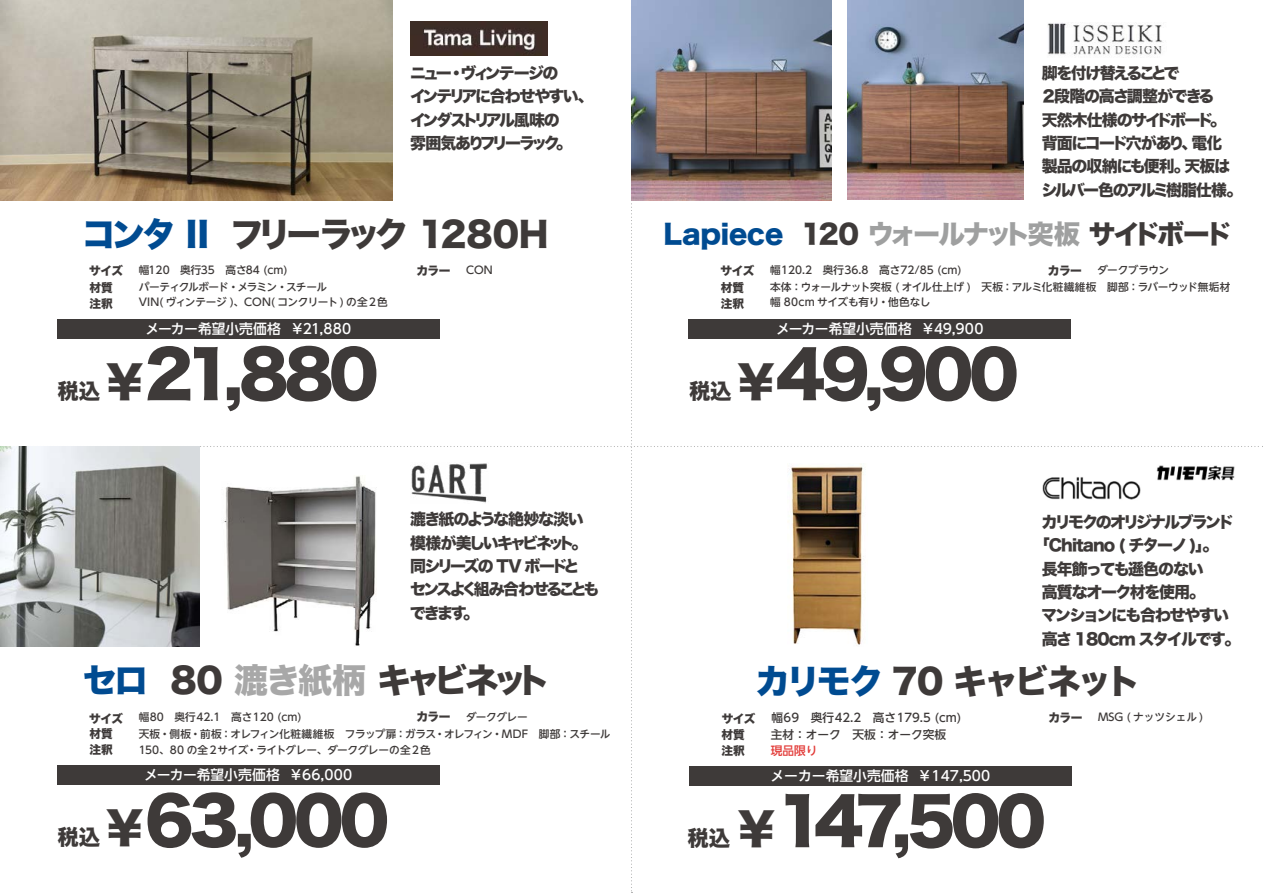
<style>
.page{position:relative;width:1263px;height:893px;background:#fff}
.page>*{position:absolute;margin:0;border:0;box-sizing:border-box;transform-origin:0 0}
.t1{font:63.75px "Hira Kaku Std W8";letter-spacing:-.07em;color:#3e3a39}
.t2{font:34.05px "Hira Kaku Std W8";letter-spacing:-.095em;color:#3e3a39}
.t3{font:34.05px "Hira Kaku Std W8";letter-spacing:-.075em;color:#3e3a39}
.t4{font:26.55px "Hira Kaku Std W8";letter-spacing:-.075em;color:#3e3a39}
.t5{font:15.9px/23.4px "Hira Kaku Std W8";letter-spacing:-.105em;color:#3e3a39}
.t6{font:15.9px/23.4px "Hira Kaku Std W8";letter-spacing:-.145em;color:#3e3a39}
.t7{font:15.9px/23.4px "Hira Kaku Std W8";letter-spacing:-.13em;color:#3e3a39}
.t8{font:15.9px "Hira Kaku Std W8";letter-spacing:-.06em;color:#3e3a39}
.t9{font:15.9px "Hira Kaku Std W8";letter-spacing:-.14em;color:#3e3a39}
.t10{font:15.9px "Hira Kaku Std W8";letter-spacing:-.07em;color:#3e3a39}
.t11{font:15.9px "Hira Kaku Std W8";letter-spacing:-.08em;color:#3e3a39}
.t12{font:500 13.8px "MJSUD Shin Go NT";color:#fff}
.t13{font:11.7px/15.9px "Hira Kaku Std W8";letter-spacing:-.04em;color:#3e3a39}
.t14{font:500 11.7px "MJSUD Shin Go NT";color:#3e3a39}
.t15{font:500 11.7px "MJSUD Shin Go NT";color:#e23936}
.t16{font:500 10.65px/14.9px "MJSUD Shin Go NT";letter-spacing:-.01em;color:#3e3a39}
.t17{font:500 10.65px/15.9px "MJSUD Shin Go NT";letter-spacing:-.035em;color:#3e3a39}
.t18{font:500 10.65px/14.9px "MJSUD Shin Go NT";letter-spacing:-.055em;color:#3e3a39}
.t19{font:500 10.65px "MJSUD Shin Go NT";letter-spacing:-.04em;color:#3e3a39}
.s1{color:#004b91}
.s2{font-size:21.3px}
.s3{font-size:44.7px}
.s4{color:#a8a8a8}
.s5{color:#9fa0a0}
</style>
<div class="page">
<img style="left:631px;top:0;width:200px;height:200px">
<div style="left:688px;top:319px;width:383px;height:19px;background:#3e3a39"></div>
<img style="left:1047px;top:23px;width:115px;height:33px">
<img style="left:848px;top:0;width:175px;height:200px">
<img style="left:0;top:0;width:392px;height:200px">
<div style="left:57px;top:319px;width:383px;height:19px;background:#3e3a39"></div>
<img style="left:410px;top:22px;width:137px;height:33px">
<img style="left:0;top:446px;width:200px;height:201px">
<div style="left:57px;top:766px;width:383px;height:19px;background:#3e3a39"></div>
<img style="left:411px;top:463px;width:76px;height:40px">
<img style="left:223px;top:476px;width:153px;height:170px">
<div style="left:689px;top:766px;width:383px;height:19px;background:#3e3a39"></div>
<img style="left:1042px;top:477px;width:99px;height:23px">
<img style="left:1156px;top:465px;width:79px;height:16px">
<img style="left:788px;top:464px;width:75px;height:181px">
<h3 class="t7" style="left:410px;top:62px;width:185px">ニュー・ヴィンテージの<br>インテリアに合わせやすい、インダストリアル風味の<br>雰囲気ありフリーラック。</h3>
<h2 class="t2" style="left:82px;top:215px;width:468px"><span class="s1">コンタ II</span> フリーラック 1280H</h2>
<p class="t13" style="left:89px;top:280px;width:25px">材質注釈</p>
<p class="t13" style="left:89px;top:263px;width:35px">サイズ</p>
<p class="t16" style="left:139px;top:263px;width:150px">幅120　奥行35　高さ84 (cm)</p>
<p class="t13" style="left:416px;top:263px;width:35px">カラー</p>
<p class="t16" style="left:466px;top:262px;width:28px">CON</p>
<p class="t18" style="left:139px;top:279px;width:250px">パーティクルボード・メラミン・スチール<br>VIN( ヴィンテージ )、CON( コンクリート ) の全２色</p>
<p class="t12" style="left:145px;top:319px;width:207px">メーカー希望小売価格 ￥21,880</p>
<h1 class="t1" style="left:58px;top:339px;width:322px"><span class="s2">税込</span> <span class="s3">¥</span>21,880</h1>
<h3 class="t6" style="left:410px;top:508px;width:191px">漉き紙のような絶妙な淡い模様が美しいキャビネット。同シリーズの TV ボードと<br>センスよく組み合わせることもできます。</h3>
<h2 class="t3" style="left:83px;top:661px;width:469px"><span class="s1">セロ</span> 80 <span class="s4">漉き紙柄</span> キャビネット</h2>
<p class="t13" style="left:89px;top:726px;width:25px">材質注釈</p>
<p class="t16" style="left:466px;top:709px;width:63px">ダークグレー</p>
<p class="t13" style="left:416px;top:709px;width:35px">カラー</p>
<p class="t17" style="left:139px;top:726px;width:473px">天板・側板・前板：オレフィン化粧繊維板　フラップ扉：ガラス・オレフィン・MDF　脚部：スチール<br>150、80 の全２サイズ・ライトグレー、ダークグレーの全２色</p>
<p class="t13" style="left:89px;top:711px;width:35px">サイズ</p>
<p class="t16" style="left:139px;top:710px;width:164px">幅80　奥行42.1　高さ120 (cm)</p>
<p class="t12" style="left:144px;top:765px;width:210px">メーカー希望小売価格 ￥66,000</p>
<h1 class="t1" style="left:58px;top:785px;width:333px"><span class="s2">税込</span> <span class="s3">¥</span>63,000</h1>
<h3 class="t5" style="left:1041px;top:62px;width:203px">脚を付け替えることで<br>２段階の高さ調整ができる<br>天然木仕様のサイドボード。背面にコード穴があり、電化<br>製品の収納にも便利。天板はシルバー色のアルミ樹脂仕様。</h3>
<h3 class="t4" style="left:664px;top:219px;width:570px"><span class="s1">Lapiece</span> 120 <span class="s5">ウォールナット突板</span> サイドボード</h3>
<p class="t13" style="left:721px;top:280px;width:25px">材質注釈</p>
<p class="t19" style="left:1097px;top:262px;width:73px">ダークブラウン</p>
<p class="t13" style="left:721px;top:263px;width:35px">サイズ</p>
<p class="t16" style="left:770px;top:263px;width:193px">幅120.2　奥行36.8　高さ72/85 (cm)</p>
<p class="t13" style="left:1048px;top:263px;width:35px">カラー</p>
<p class="t16" style="left:770px;top:279px;width:462px">本体：ウォールナット突板 ( オイル仕上げ )　天板：アルミ化粧繊維板　脚部：ラバーウッド無垢材幅 80cm サイズも有り・他色なし</p>
<p class="t12" style="left:776px;top:319px;width:209px">メーカー希望小売価格 ￥49,900</p>
<h1 class="t1" style="left:689px;top:339px;width:331px"><span class="s2">税込</span> <span class="s3">¥</span>49,900</h1>
<h3 class="t9" style="left:1041px;top:513px;width:194px">カリモクのオリジナルブランド</h3>
<h3 class="t8" style="left:1034px;top:536px;width:186px">「Chitano ( チターノ )」。</h3>
<h3 class="t10" style="left:1042px;top:560px;width:164px">長年飾っても遜色のない</h3>
<h3 class="t11" style="left:1042px;top:583px;width:165px">高質なオーク材を使用。</h3>
<h3 class="t5" style="left:1041px;top:604px;width:190px">マンションにも合わせやすい</h3>
<h3 class="t5" style="left:1042px;top:627px;width:200px">高さ 180cm スタイルです。</h3>
<h2 class="t2" style="left:755px;top:662px;width:386px"><span class="s1">カリモク</span> 70 キャビネット</h2>
<p class="t13" style="left:722px;top:711px;width:35px">サイズ</p>
<p class="t14" style="left:771px;top:709px;width:191px">幅69　奥行42.2　高さ179.5 (cm)</p>
<p class="t13" style="left:721px;top:727px;width:25px">材質注釈</p>
<p class="t14" style="left:771px;top:726px;width:177px">主材：オーク　天板：オーク突板</p>
<p class="t15" style="left:771px;top:742px;width:48px">現品限り</p>
<p class="t13" style="left:1048px;top:710px;width:35px">カラー</p>
<p class="t12" style="left:770px;top:766px;width:221px">メーカー希望小売価格 ￥147,500</p>
<h1 class="t1" style="left:688px;top:786px;width:360px"><span class="s2">税込</span> <span class="s3">¥</span>147,500</h1>
<p class="t16" style="left:1098px;top:710px;width:107px">MSG ( ナッツシェル )</p>
</div>
